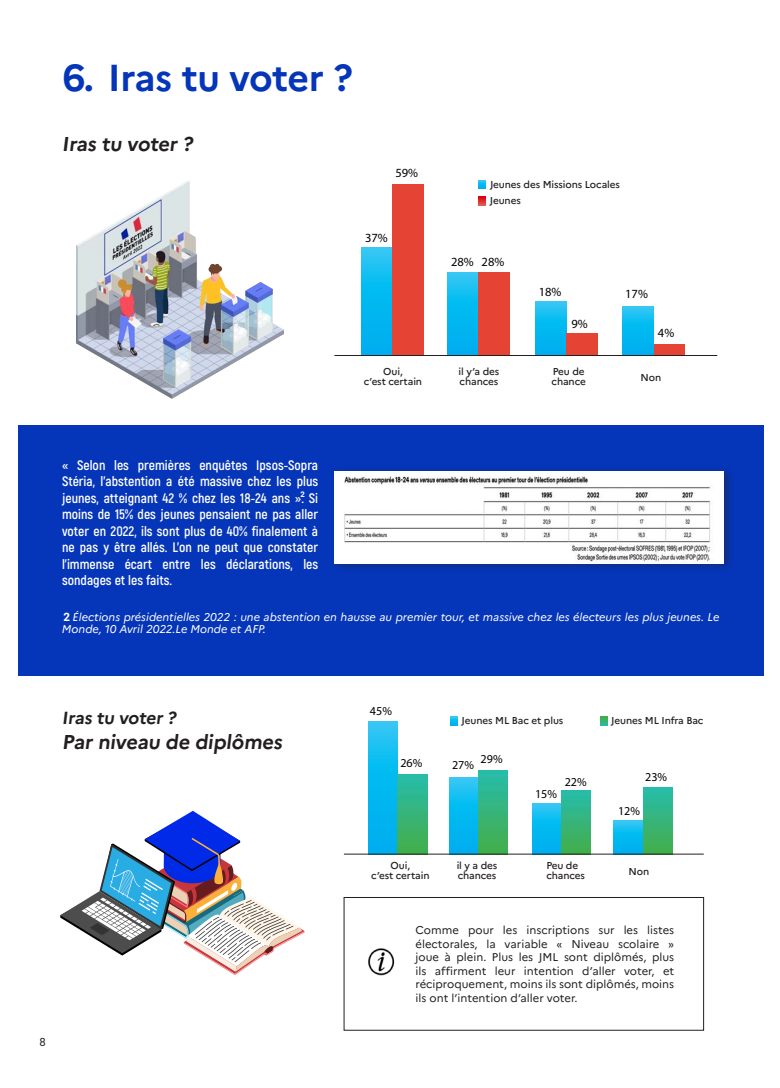
<style>
.page{position:relative;width:780px;height:1088px;background:#fff}
.page>*{position:absolute;margin:0;border:0;box-sizing:border-box;transform-origin:0 0}
.t1{font:700 37.5px "Marianne";letter-spacing:-.015em;color:#0535b8}
.t2{font:700 20px "Marianne";color:#231f20}
.t3{font:700 17.5px "Marianne";color:#231f20}
.t4{font:700 13.75px/16.5px "Akrobat";color:#fff;text-align:justify}
.t5{font:12.5px "Myriad Pro";color:#000}
.t6{font:12.12px "Myriad Pro";color:#000}
.t7{font:11.25px/13.5px "Marianne";color:#231f20;text-align:justify}
.t8{font:italic 11.25px/12.5px "Marianne";color:#fff}
.t9{font:11.25px "Heebo";color:#231f20}
.t10{font:500 10px/10px "Marianne";letter-spacing:-.01em;color:#231f20}
.t11{font:700 7.62px "Heebo";color:#fff}
.s1{font-family:"Heebo";font-weight:700;font-style:normal;font-size:11.5px}
</style>
<div class="page">
<div style="left:344px;top:897px;width:359px;height:133px;border:1px solid #231f20"></div>
<div style="left:18px;top:425px;width:745px;height:251px;background:#0535b8"></div>
<svg style="left:369px;top:721px;width:29px;height:133px;background:#0bb8ed"></svg>
<svg style="left:449px;top:778px;width:29px;height:76px;background:#0ab8ef"></svg>
<svg style="left:532px;top:803px;width:29px;height:51px"></svg>
<svg style="left:614px;top:821px;width:29px;height:33px"></svg>
<div style="left:398px;top:775px;width:29px;height:79px;background:linear-gradient(to bottom,#27bcaa,#44ad48)"></div>
<div style="left:478px;top:771px;width:29px;height:83px;background:linear-gradient(to bottom,#27bcaa,#44ad48)"></div>
<div style="left:561px;top:790px;width:30px;height:64px;background:linear-gradient(to bottom,#27bcab,#43ae4a)"></div>
<div style="left:643px;top:787px;width:29px;height:67px;background:linear-gradient(to bottom,#27bcab,#44ad49)"></div>
<hr style="left:344px;top:854px;width:359px;height:1px;background:#231f20">
<svg style="left:600px;top:717px;width:7px;height:8px"></svg>
<svg style="left:451px;top:717px;width:6px;height:8px"></svg>
<div style="left:330px;top:465px;width:405px;height:107px;background:#231f20;opacity:.43"></div>
<img style="left:334px;top:471px;width:389px;height:92px">
<div style="left:653px;top:344px;width:31px;height:11px;background:#e54333"></div>
<svg style="left:361px;top:248px;width:31px;height:107px;background:#0ab9f0"></svg>
<svg style="left:447px;top:272px;width:31px;height:83px;background:#0ab9f0"></svg>
<svg style="left:535px;top:302px;width:31px;height:53px;background:#0ab9f0"></svg>
<svg style="left:622px;top:306px;width:31px;height:49px;background:#0bb9f0"></svg>
<div style="left:392px;top:184px;width:31px;height:171px;background:#e54333"></div>
<div style="left:478px;top:272px;width:31px;height:83px;background:#e54333"></div>
<div style="left:566px;top:333px;width:31px;height:22px;background:#e54333"></div>
<hr style="left:334px;top:355px;width:383px;height:1px;background:#231f20">
<svg style="left:478px;top:197px;width:7px;height:9px"></svg>
<svg style="left:478px;top:180px;width:7px;height:9px"></svg>
<img style="left:76px;top:181px;width:207px;height:217px">
<svg style="left:60px;top:811px;width:244px;height:164px"></svg>
<img style="left:368px;top:948px;width:27px;height:28px">
<p class="t1" style="left:63px;top:49px;width:291px">6. Iras tu voter ?</p>
<p class="t2" style="left:62px;top:128px;width:136px">Iras tu voter ?</p>
<p class="t5" style="left:395px;top:165px;width:24px">59%</p>
<p class="t5" style="left:365px;top:230px;width:24px">37%</p>
<p class="t10" style="left:383px;top:365px;width:21px">Oui,</p>
<p class="t10" style="left:364px;top:375px;width:60px">c’est certain</p>
<p class="t10" style="left:490px;top:178px;width:131px">Jeunes des Missions Locales</p>
<p class="t10" style="left:489px;top:195px;width:33px">Jeunes</p>
<p class="t5" style="left:451px;top:255px;width:24px">28%</p>
<p class="t5" style="left:481px;top:255px;width:24px">28%</p>
<p class="t5" style="left:538px;top:284px;width:24px">18%</p>
<p class="t5" style="left:571px;top:316px;width:18px">9%</p>
<p class="t5" style="left:625px;top:286px;width:24px">17%</p>
<p class="t5" style="left:658px;top:326px;width:18px">4%</p>
<p class="t10" style="left:458px;top:365px;width:42px">il y’a des</p>
<p class="t10" style="left:459px;top:375px;width:40px">chances</p>
<p class="t10" style="left:551px;top:365px;width:36px">Peu de chance</p>
<p class="t10" style="left:640px;top:371px;width:22px">Non</p>
<p class="t4" style="left:62px;top:457px;width:258px">« Selon les premières enquêtes Ipsos-Sopra Stéria, l’abstention a été massive chez les plus jeunes, atteignant 42 % chez les 18-24 ans ». Si moins de 15% des jeunes pensaient ne pas aller voter en 2022, ils sont plus de 40% finalement à ne pas y être allés. L’on ne peut que constater l’immense écart entre les déclarations, les sondages et les faits.</p>
<p class="t8" style="left:62px;top:609px;width:659px"><span class="s1">2</span> Élections présidentielles 2022 : une abstention en hausse au premier tour, et massive chez les électeurs les plus jeunes. Le<br>Monde, 10 Avril 2022.Le Monde et AFP.</p>
<p class="t11" style="left:300px;top:489px;width:6px">2</p>
<p class="t3" style="left:62px;top:704px;width:119px">Iras tu voter ?</p>
<p class="t2" style="left:62px;top:726px;width:225px">Par niveau de diplômes</p>
<p class="t9" style="left:39px;top:1034px;width:8px">8</p>
<p class="t6" style="left:370px;top:703px;width:23px">45%</p>
<p class="t10" style="left:461px;top:715px;width:103px">Jeunes ML Bac et plus</p>
<p class="t10" style="left:611px;top:715px;width:94px">Jeunes ML Infra Bac</p>
<p class="t6" style="left:480px;top:751px;width:23px">29%</p>
<p class="t6" style="left:400px;top:755px;width:23px">26%</p>
<p class="t6" style="left:452px;top:757px;width:23px">27%</p>
<p class="t6" style="left:535px;top:787px;width:23px">15%</p>
<p class="t6" style="left:564px;top:774px;width:23px">22%</p>
<p class="t6" style="left:645px;top:769px;width:23px">23%</p>
<p class="t6" style="left:618px;top:803px;width:23px">12%</p>
<p class="t10" style="left:390px;top:859px;width:21px">Oui,</p>
<p class="t10" style="left:371px;top:869px;width:60px">c’est certain</p>
<p class="t10" style="left:456px;top:859px;width:42px">il y a des</p>
<p class="t10" style="left:457px;top:869px;width:40px">chances</p>
<p class="t10" style="left:546px;top:859px;width:40px">Peu de chances</p>
<p class="t10" style="left:628px;top:866px;width:22px">Non</p>
<p class="t7" style="left:415px;top:923px;width:260px">Comme pour les inscriptions sur les listes électorales, la variable « Niveau scolaire » joue à plein. Plus les JML sont diplômés, plus ils affirment leur intention d’aller voter, et réciproquement, moins ils sont diplômés, moins ils ont l’intention d’aller voter.</p>
</div>
